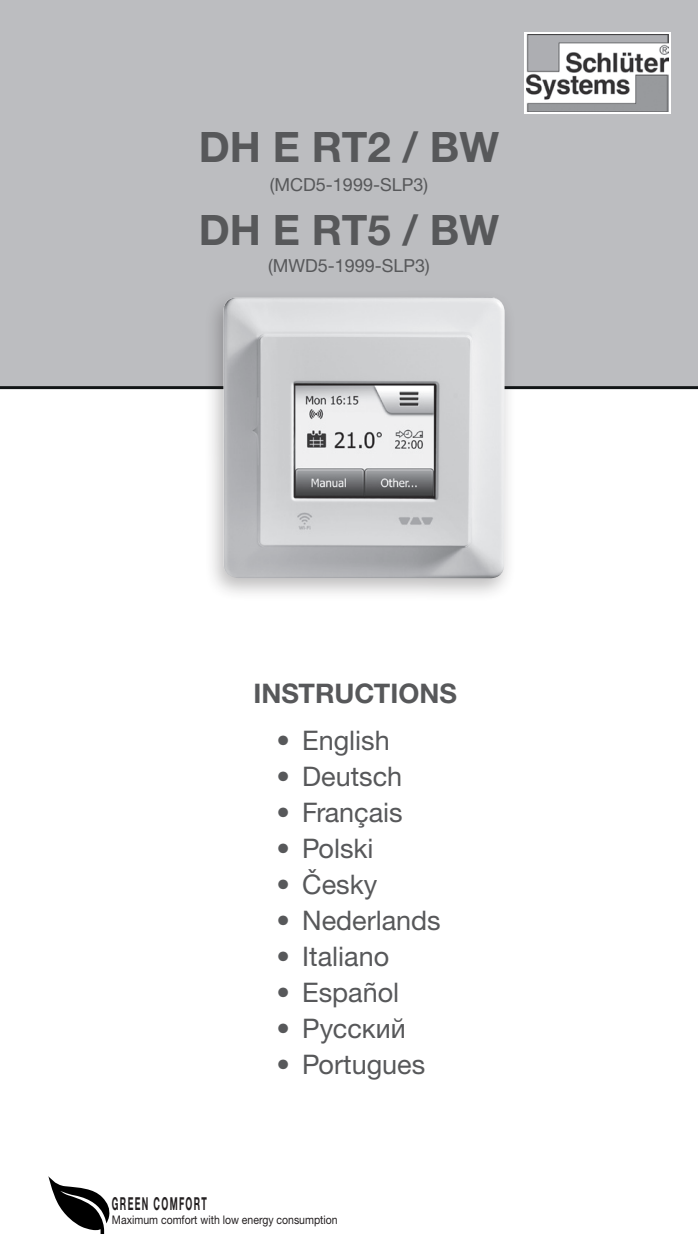
<style>
.page{position:relative;width:698px;height:1259px;background:#fff}
.page>*{position:absolute;margin:0;border:0;box-sizing:border-box;transform-origin:0 0}
.t1{font:700 42px "Helvetica Neue LTW1 G";color:#57585a}
.t2{font:27px "Helvetica Neue LTW1 G";color:#57585a}
.t3{font:700 27px "Helvetica Neue LTW1 G";color:#57585a}
.t4{font:18px "Helvetica Neue LTW1 G";color:#57585a}
.t5{font:700 18px "Helvetica Neue LTW1 G";letter-spacing:.15em;color:#231f20;scale:.5 1}
.t6{font:12px "Helvetica Neue LTW1 G";color:#231f20;scale:.88 1}
</style>
<div class="page">
<div style="left:0;top:0;width:697px;height:386px;background:#bcbdc0"></div>
<hr style="left:0;top:386px;width:697px;height:3px;background:#111516">
<div style="left:203px;top:289px;width:313px;height:313px;background:#231f20;opacity:.3"></div>
<img style="left:223px;top:297px;width:281px;height:281px">
<svg style="left:48px;top:1176px;width:62px;height:58px"></svg>
<svg style="left:524px;top:32px;width:146px;height:82px"></svg>
<img style="left:526px;top:34px;width:142px;height:77px">
<h1 class="t1" style="left:199px;top:121px;width:302px">DH E RT2 / BW</h1>
<p class="t4" style="left:270px;top:173px;width:160px">(MCD5-1999-SLP3)</p>
<h1 class="t1" style="left:199px;top:204px;width:302px">DH E RT5 / BW</h1>
<p class="t4" style="left:268px;top:254px;width:163px">(MWD5-1999-SLP3)</p>
<p class="t3" style="left:253px;top:676px;width:205px">INSTRUCTIONS</p>
<p class="t2" style="left:276px;top:723px;width:115px">• English</p>
<p class="t2" style="left:276px;top:759px;width:127px">• Deutsch</p>
<p class="t2" style="left:276px;top:795px;width:128px">• Français</p>
<p class="t2" style="left:276px;top:831px;width:98px">• Polski</p>
<p class="t2" style="left:276px;top:867px;width:102px">• Česky</p>
<p class="t2" style="left:276px;top:903px;width:166px">• Nederlands</p>
<p class="t2" style="left:276px;top:939px;width:114px">• Italiano</p>
<p class="t2" style="left:276px;top:975px;width:124px">• Español</p>
<p class="t2" style="left:276px;top:1011px;width:131px">• Русский</p>
<p class="t2" style="left:276px;top:1047px;width:150px">• Portugues</p>
<p class="t5" style="left:112px;top:1192px;width:191px">GREEN COMFORT</p>
<p class="t6" style="left:112px;top:1212px;width:258px">Maximum comfort with low energy consumption</p>
</div>
